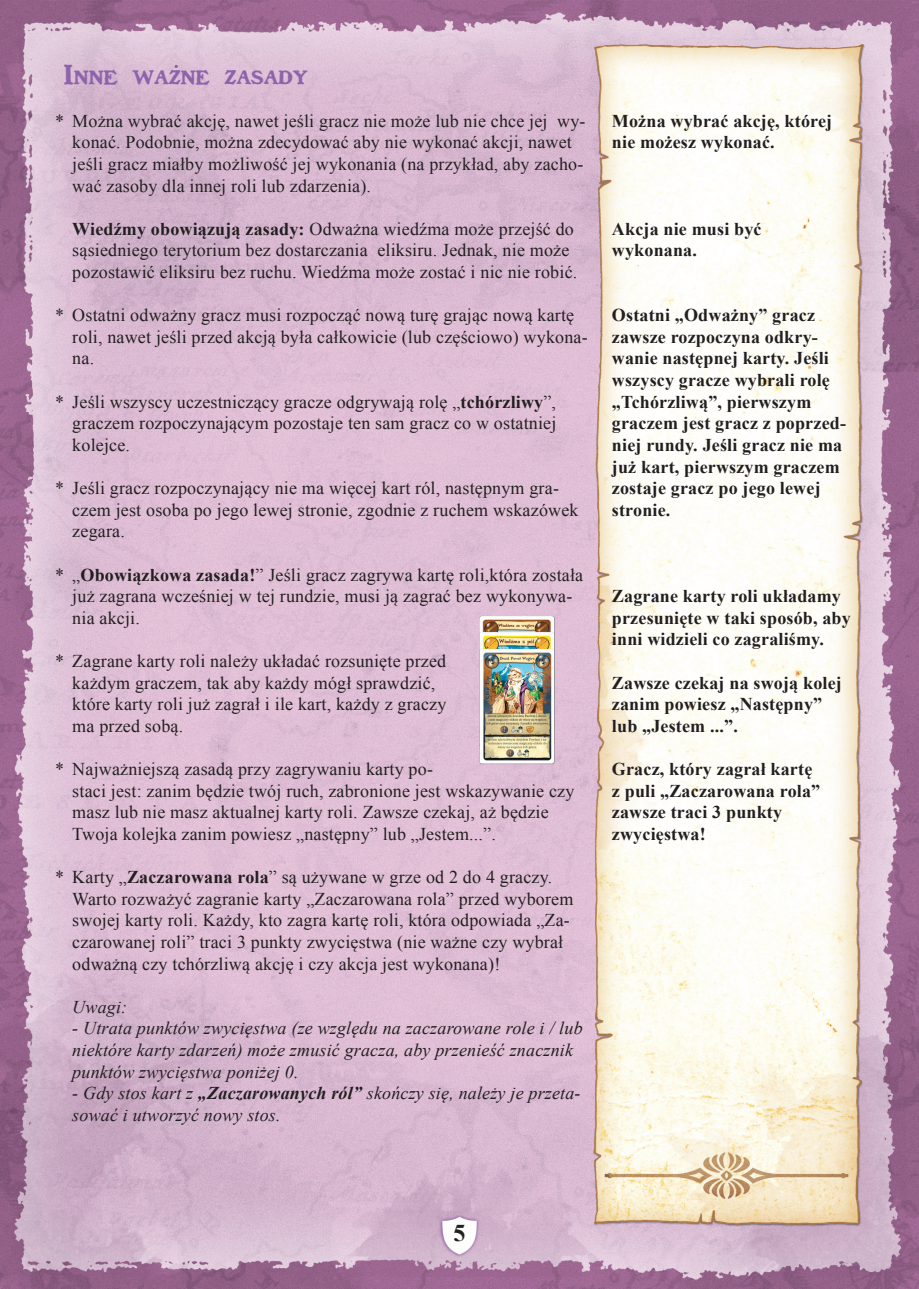
<style>
.page{position:relative;width:919px;height:1289px;background:#fff}
.page>*{position:absolute;margin:0;border:0;box-sizing:border-box;transform-origin:0 0}
.t1{font:700 24px "Times New Roman";color:#231f20}
.t2{font:18.9px "Benjamin Franklin";letter-spacing:.015em;color:#8d64ab}
.t3{font:18px/21.6px "Times New Roman";letter-spacing:.01em;color:#231f20}
.t4{font:700 18px/21.6px "Times New Roman";letter-spacing:.01em;color:#231f20}
.t5{font:italic 18px/21.6px "Times New Roman";letter-spacing:.01em;color:#231f20}
.s1{font-size:27px}
.s2{font-weight:700}
</style>
<div class="page">
<img style="left:0;top:0;width:918px;height:1288px">
<div style="left:438px;top:1213px;width:42px;height:44px;background:#743a97;opacity:.75"></div>
<img style="left:439px;top:1214px;width:41px;height:42px">
<img style="left:590px;top:41px;width:280px;height:1202px">
<img style="left:470px;top:612px;width:94px;height:157px">
<svg style="left:174px;top:65px;width:4px;height:3px"></svg>
<p class="t2" style="left:64px;top:65px;width:245px"><span class="s1">I</span>NNE WAZNE ZASADY</p>
<p class="t3" style="left:72px;top:110px;width:514px;text-indent:-17px">* Można wybrać akcję, nawet jeśli gracz nie może lub nie chce jej wy&shy;konać. Podobnie, można zdecydować aby nie wykonać akcji, nawet jeśli gracz miałby możliwość jej wykonania (na przykład, aby zacho&shy;wać zasoby dla innej roli lub zdarzenia).</p>
<p class="t3" style="left:72px;top:218px;width:506px"><span class="s2">Wiedźmy obowiązują zasady:</span> Odważna wiedźma może przejść do sąsiedniego terytorium bez dostarczania eliksiru. Jednak, nie może pozostawić eliksiru bez ruchu. Wiedźma może zostać i nic nie robić.</p>
<p class="t3" style="left:72px;top:304px;width:517px;text-indent:-17px">* Ostatni odważny gracz musi rozpocząć nową turę grając nową kartę roli, nawet jeśli przed akcją była całkowicie (lub częściowo) wykona&shy;na.</p>
<p class="t3" style="left:72px;top:390px;width:485px;text-align:justify;text-indent:-17px">* Jeśli wszyscy uczestniczący gracze odgrywają rolę „<span class="s2">tchórzliwy</span>”, graczem rozpoczynającym pozostaje ten sam gracz co w ostatniej kolejce.</p>
<p class="t3" style="left:72px;top:477px;width:507px;text-indent:-17px">* Jeśli gracz rozpoczynający nie ma więcej kart ról, następnym gra&shy;czem jest osoba po jego lewej stronie, zgodnie z ruchem wskazówek zegara.</p>
<p class="t3" style="left:72px;top:563px;width:512px;text-indent:-17px">* „<span class="s2">Obowiązkowa zasada!</span>” Jeśli gracz zagrywa kartę roli,która została już zagrana wcześniej w tej rundzie, musi ją zagrać bez wykonywa&shy;nia akcji.</p>
<p class="t3" style="left:72px;top:650px;width:375px;text-indent:-17px">* Zagrane karty roli należy układać rozsunięte przed każdym graczem, tak aby każdy mógł sprawdzić, które karty roli już zagrał i ile kart, każdy z graczy ma przed sobą.</p>
<p class="t3" style="left:72px;top:758px;width:503px;text-indent:-17px">* Najważniejszą zasadą przy zagrywaniu karty po-<br>staci jest: zanim będzie twój ruch, zabronione jest wskazywanie czy masz lub nie masz aktualnej karty roli. Zawsze czekaj, aż będzie Twoja kolejka zanim powiesz „następny” lub „Jestem...”.</p>
<p class="t3" style="left:72px;top:866px;width:502px;text-indent:-17px">* Karty „<span class="s2">Zaczarowana rola</span>” są używane w grze od 2 do 4 graczy.<br>Warto rozważyć zagranie karty „Zaczarowana rola” przed wyborem swojej karty roli. Każdy, kto zagra kartę roli, która odpowiada „Za&shy;czarowanej roli” traci 3 punkty zwycięstwa (nie ważne czy wybrał odważną czy tchórzliwą akcję i czy akcja jest wykonana)!</p>
<p class="t5" style="left:72px;top:995px;width:56px">Uwagi:</p>
<p class="t5" style="left:72px;top:1017px;width:512px">- Utrata punktów zwycięstwa (ze względu na zaczarowane role i / lub niektóre karty zdarzeń) może zmusić gracza, aby przenieść znacznik punktów zwycięstwa poniżej 0.</p>
<p class="t5" style="left:72px;top:1081px;width:510px">- Gdy stos kart z <span class="s2">„Zaczarowanych ról”</span> skończy się, należy je przeta&shy;sować i utworzyć nowy stos.</p>
<p class="t4" style="left:612px;top:109px;width:222px">Można wybrać akcję, której nie możesz wykonać.</p>
<p class="t4" style="left:612px;top:217px;width:151px">Akcja nie musi być wykonana.</p>
<p class="t4" style="left:612px;top:304px;width:235px">Ostatni „Odważny” gracz zawsze rozpoczyna odkry&shy;wanie następnej karty. Jeśli wszyscy gracze wybrali rolę „Tchórzliwą”, pierwszym graczem jest gracz z poprzed&shy;niej rundy. Jeśli gracz nie ma już kart, pierwszym graczem zostaje gracz po jego lewej stronie.</p>
<p class="t4" style="left:612px;top:585px;width:240px">Zagrane karty roli układamy przesunięte w taki sposób, aby inni widzieli co zagraliśmy.</p>
<p class="t4" style="left:612px;top:671px;width:231px">Zawsze czekaj na swoją kolej zanim powiesz „Następny” lub „Jestem ...”.</p>
<p class="t4" style="left:612px;top:757px;width:210px">Gracz, który zagrał kartę z puli „Zaczarowana rola” zawsze traci 3 punkty zwycięstwa!</p>
<h1 class="t1" style="left:453px;top:1216px;width:13px">5</h1>
</div>
